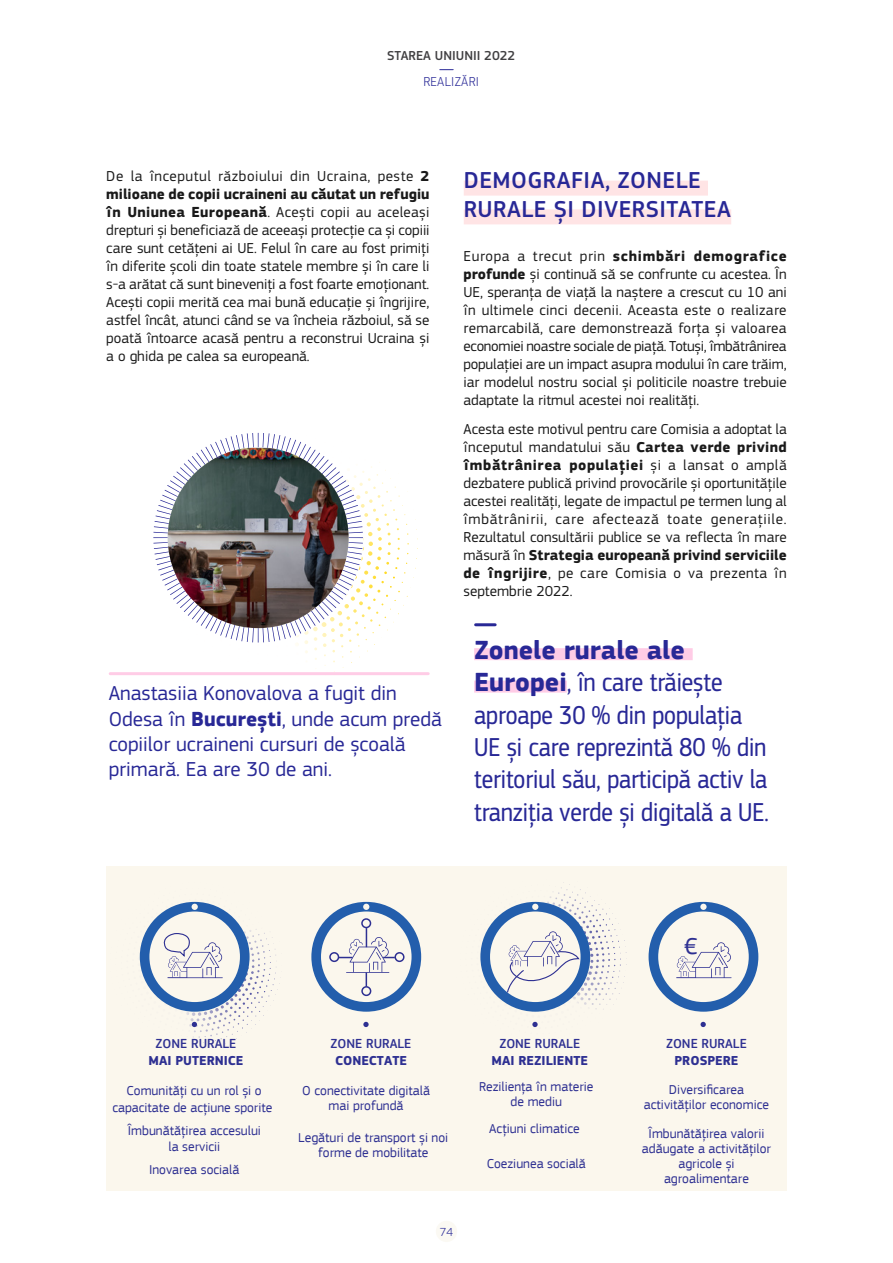
<style>
.page{position:relative;width:893px;height:1263px;background:#fff}
.page>*{position:absolute;margin:0;border:0;box-sizing:border-box;transform-origin:0 0}
.t1{font:27px/32.4px "EC Square Sans Cond Pro";color:#282896}
.Heading_3{font:500 24px/28.8px "EC Square Sans Pro";letter-spacing:.02em;color:#282896}
.t2{font:24px "EC Square Sans Pro";color:#2e3092}
.Pictures_highlights{font:21px/25.2px "EC Square Sans Pro";color:#282896}
.Body_text{font:15px/18px "EC Square Sans Pro";color:#1a1a1a;text-align:justify}
.t3{font:13.5px/15px "EC Square Sans Pro";color:#2e3092;text-align:center}
.t4{font:700 13.5px/16.5px "EC Square Sans Pro";color:#2e3092;text-align:center}
.t5{font:500 13.5px/16.5px "EC Square Sans Pro";color:#2e3092;text-align:center}
.t6{font:500 13.5px "EC Square Sans Pro";color:#414042}
.t7{font:300 13.5px "EC Square Sans Pro";letter-spacing:.02em;color:#282896}
.t8{font:300 12.15px "EC Square Sans Pro";color:#282896}
.s1{font-weight:700}
.s2{font-family:"EC Square Sans Pro";font-weight:700}
.s3{font-weight:500}
</style>
<div class="page">
<svg style="left:440px;top:69px;width:13px;height:1px"></svg>
<div style="left:464px;top:181px;width:244px;height:15px;background:#ffe4e5"></div>
<div style="left:464px;top:209px;width:267px;height:15px;background:#ffe4e5"></div>
<svg style="left:296px;top:462px;width:122px;height:210px"></svg>
<svg style="left:153px;top:433px;width:210px;height:209px"></svg>
<hr style="left:258px;top:433px;width:1px;height:105px;background:#282896">
<hr style="left:258px;top:538px;width:1px;height:104px;background:#282896">
<img style="left:168px;top:448px;width:181px;height:180px">
<hr style="left:110px;top:672px;width:318px;height:3px;background:#ffcce6">
<div style="left:474px;top:648px;width:219px;height:12px;background:#ffcce6"></div>
<div style="left:474px;top:681px;width:93px;height:12px;background:#ffcce6"></div>
<hr style="left:476px;top:623px;width:19px;height:3px;background:#282896">
<div style="left:106px;top:866px;width:681px;height:325px;background:#fbf7ed"></div>
<svg style="left:363px;top:1022px;width:6px;height:5px"></svg>
<svg style="left:311px;top:902px;width:110px;height:110px"></svg>
<svg style="left:139px;top:901px;width:141px;height:146px"></svg>
<svg style="left:480px;top:882px;width:146px;height:146px"></svg>
<svg style="left:700px;top:1022px;width:6px;height:5px"></svg>
<svg style="left:649px;top:902px;width:109px;height:110px"></svg>
<div style="left:436px;top:1221px;width:21px;height:21px;background:#fbf9f3;border-radius:50%"></div>
<p class="t6" style="left:387px;top:48px;width:130px">STAREA UNIUNII 2022</p>
<p class="t7" style="left:423px;top:74px;width:57px">REALIZĂRI</p>
<p class="Body_text" style="left:106px;top:167px;width:325px">De la începutul războiului din Ucraina, peste <span class="s1">2 milioane de copii ucraineni au căutat un refugiu în Uniunea Europeană</span>. Acești copii au aceleași drepturi și beneficiază de aceeași protecție ca și copiii care sunt cetățeni ai UE. Felul în care au fost primiți în diferite școli din toate statele membre și în care li s-a arătat că sunt bineveniți a fost foarte emoționant.<br>Acești copii merită cea mai bună educație și îngrijire, astfel încât, atunci când se va încheia războiul, să se poată întoarce acasă pentru a reconstrui Ucraina și a o ghida pe calea sa europeană.</p>
<h3 class="Heading_3" style="left:464px;top:166px;width:269px">DEMOGRAFIA, ZONELE<br>RURALE ȘI DIVERSITATEA</h3>
<p class="Body_text" style="left:463px;top:247px;width:325px">Europa a trecut prin <span class="s1">schimbări demografice profunde</span> și continuă să se confrunte cu acestea. În UE, speranța de viață la naștere a crescut cu 10 ani în ultimele cinci decenii. Aceasta este o realizare remarcabilă, care demonstrează forța și valoarea economiei noastre sociale de piață. Totuși, îmbătrânirea populației are un impact asupra modului în care trăim, iar modelul nostru social și politicile noastre trebuie adaptate la ritmul acestei noi realități.</p>
<p class="Body_text" style="left:463px;top:421px;width:325px">Acesta este motivul pentru care Comisia a adoptat la începutul mandatului său <span class="s1">Cartea verde privind îmbătrânirea populației</span> și a lansat o amplă dezbatere publică privind provocările și oportunitățile acestei realități, legate de impactul pe termen lung al îmbătrânirii, care afectează toate generațiile.<br>Rezultatul consultării publice se va reflecta în mare măsură în <span class="s1">Strategia europeană privind serviciile de îngrijire</span>, pe care Comisia o va prezenta în septembrie 2022.</p>
<p class="Pictures_highlights" style="left:109px;top:681px;width:335px">Anastasiia Konovalova a fugit din Odesa în <span class="s1">București</span>, unde acum predă copiilor ucraineni cursuri de școală primară. Ea are 30 de ani.</p>
<p class="t1" style="left:474px;top:634px;width:296px"><span class="s2">Zonele rurale ale<br>Europei</span>, în care trăiește aproape 30 % din populația<br>UE și care reprezintă 80 % din teritoriul său, participă activ la tranziția verde și digitală a UE.</p>
<p class="t2" style="left:684px;top:932px;width:15px">€</p>
<p class="t4" style="left:149px;top:1036px;width:96px"><span class="s3">ZONE RURALE<br></span>MAI PUTERNICE</p>
<p class="t3" style="left:112px;top:1083px;width:161px;line-height:16.2px">Comunități cu un rol și o capacitate de acțiune sporite</p>
<p class="t3" style="left:128px;top:1122px;width:135px;line-height:16.2px">Îmbunătățirea accesului la servicii</p>
<p class="t3" style="left:149px;top:1162px;width:92px">Inovarea socială</p>
<p class="t5" style="left:331px;top:1036px;width:82px">ZONE RURALE<br><span class="s1">CONECTATE</span></p>
<p class="t4" style="left:492px;top:1036px;width:98px"><span class="s3">ZONE RURALE<br></span>MAI REZILIENTE</p>
<p class="t5" style="left:666px;top:1036px;width:82px">ZONE RURALE<br><span class="s1">PROSPERE</span></p>
<p class="t3" style="left:302px;top:1083px;width:129px">O conectivitate digitală mai profundă</p>
<p class="t3" style="left:479px;top:1079px;width:116px">Reziliența în materie de mediu</p>
<p class="t3" style="left:644px;top:1082px;width:127px">Diversificarea activităților economice</p>
<p class="t3" style="left:642px;top:1126px;width:131px">Îmbunătățirea valorii adăugate a activităților agricole și agroalimentare</p>
<p class="t3" style="left:489px;top:1121px;width:92px">Acțiuni climatice</p>
<p class="t3" style="left:487px;top:1156px;width:100px">Coeziunea socială</p>
<p class="t3" style="left:298px;top:1130px;width:151px">Legături de transport și noi forme de mobilitate</p>
<p class="t8" style="left:440px;top:1225px;width:15px">74</p>
</div>
